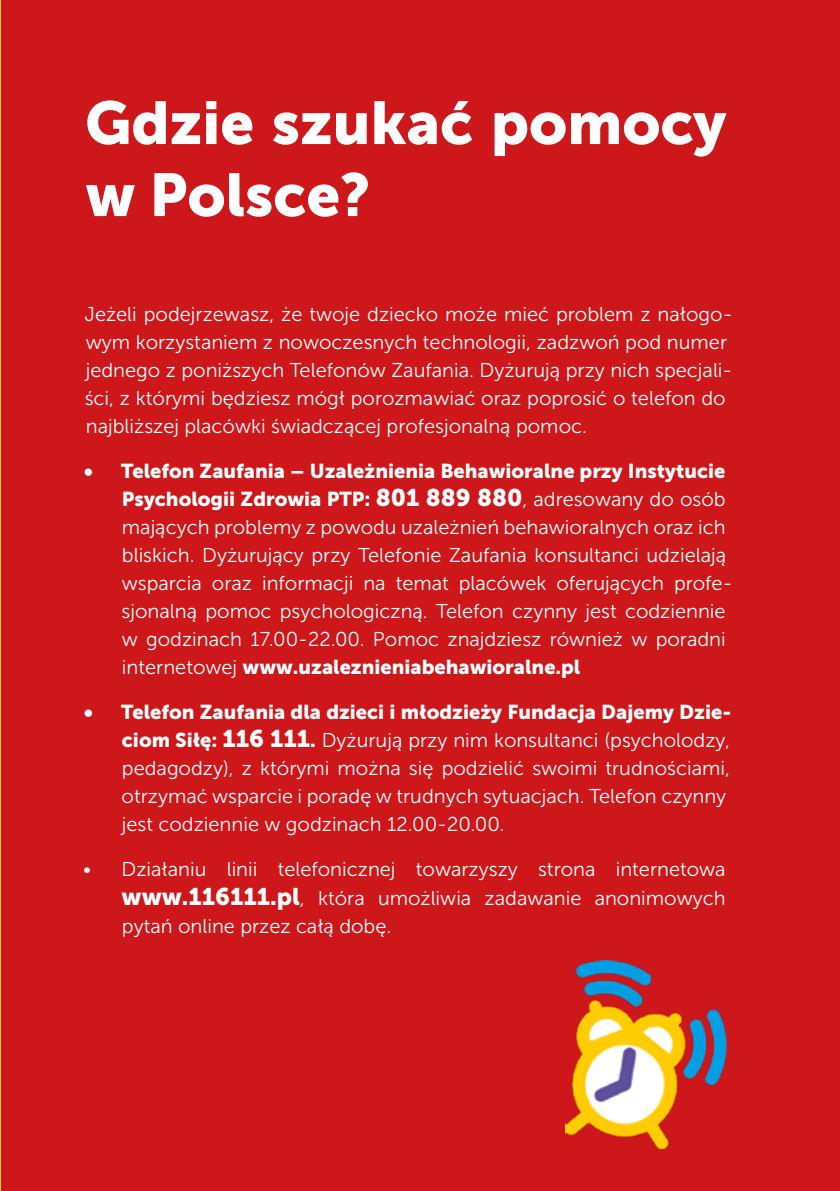
<style>
.page{position:relative;width:840px;height:1191px;background:#fff}
.page>*{position:absolute;margin:0;border:0;box-sizing:border-box;transform-origin:0 0}
.t1{font:60px/72px "Museo Sans 900";color:#fff}
.t2{font:20px/28px "Museo Sans 300";color:#fff}
.t3{font:20px/28px "Museo Sans 900";color:#fff;text-align:right}
.s1{font-size:24px}
.s2{font-family:"Museo Sans 300"}
.s3{font-family:"Museo Sans 900"}
.s4{font-family:"Museo Sans 900";font-size:24px}
</style>
<div class="page">
<div style="left:0;top:0;width:839px;height:1191px;background:#cd171a"></div>
<img style="left:565px;top:960px;width:161px;height:188px">
<svg style="left:0;top:0;width:1px;height:1191px"></svg>
<h1 class="t1" style="left:85px;top:87px;width:642px">Gdzie szukać pomocy w Polsce?</h1>
<p class="t2" style="left:84px;top:300px;width:649px">Jeżeli podejrzewasz, że twoje dziecko może mieć problem z nałogo&shy;wym korzystaniem z nowoczesnych technologii, zadzwoń pod numer jednego z poniższych Telefonów Zaufania. Dyżurują przy nich specjali&shy;ści, z którymi będziesz mógł porozmawiać oraz poprosić o telefon do najbliższej placówki świadczącej profesjonalną pomoc.</p>
<p class="t3" style="left:84px;top:457px;width:643px">• Telefon Zaufania – Uzależnienia Behawioralne przy Instytucie<br>Psychologii Zdrowia PTP: <span class="s1">801 889 880</span><span class="s2">, adresowany do osób</span></p>
<p class="t2" style="left:122px;top:513px;width:612px">mających problemy z powodu uzależnień behawioralnych oraz ich bliskich. Dyżurujący przy Telefonie Zaufania konsultanci udzielają wsparcia oraz informacji na temat placówek oferujących profe&shy;sjonalną pomoc psychologiczną. Telefon czynny jest codziennie w godzinach 17.00-22.00. Pomoc znajdziesz również w poradni</p>
<p class="t3" style="left:122px;top:653px;width:459px"><span class="s2">internetowej</span> www.uzaleznieniabehawioralne.pl</p>
<p class="t3" style="left:84px;top:698px;width:648px">• Telefon Zaufania dla dzieci i młodzieży Fundacja Dajemy Dzie-</p>
<p class="t2" style="left:121px;top:726px;width:609px"><span class="s3">ciom Siłę:</span> <span class="s4">116 111</span><span class="s3">.</span> Dyżurują przy nim konsultanci (psycholodzy, pedagodzy), z którymi można się podzielić swoimi trudnościami, otrzymać wsparcie i poradę w trudnych sytuacjach. Telefon czynny jest codziennie w godzinach 12.00-20.00.</p>
<p class="t2" style="left:121px;top:855px;width:605px;text-align:justify;text-indent:-38px">• Działaniu linii telefonicznej towarzyszy strona internetowa <span class="s4">www.116111.pl</span>, która umożliwia zadawanie anonimowych pytań online przez całą dobę.</p>
</div>
